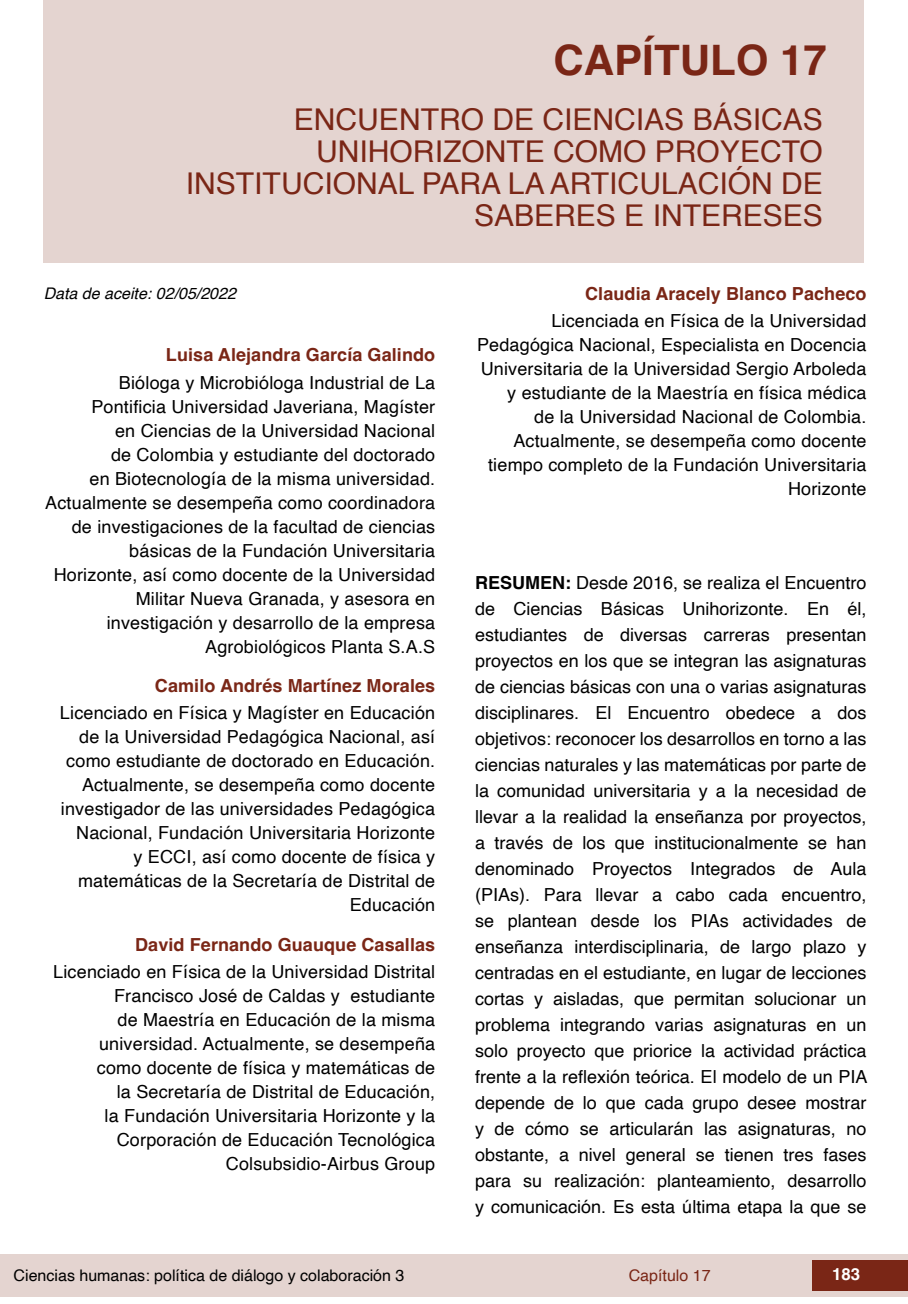
<style>
.page{position:relative;width:908px;height:1304px;background:#fff}
.page>*{position:absolute;margin:0;border:0;box-sizing:border-box;transform-origin:0 0}
.t1{font:700 42px "Helvetica";color:#7a2616}
.t2{font:30px/32px "Helvetica";color:#7a2616;text-align:right}
.t3{font:18px/24px "Helvetica";letter-spacing:.01em;color:#000;text-align:right}
.t4{font:700 18px "Helvetica";letter-spacing:.005em;color:#7a2616}
.t5{font:700 16.8px "Helvetica";color:#fff}
.t6{font:16px "Helvetica";color:#000}
.t7{font:italic 16px "Helvetica";color:#000}
.t8{font:16px "Helvetica";color:#7a2616}
.s1{font-weight:700}
</style>
<div class="page">
<div style="left:0;top:1254px;width:906px;height:43px;background:#e4d4d0"></div>
<div style="left:812px;top:1261px;width:95px;height:30px;background:#7a2616"></div>
<div style="left:44px;top:0;width:819px;height:263px;background:#e4d4d0"></div>
<h1 class="t1" style="left:553px;top:35px;width:275px">CAPÍTULO 17</h1>
<h2 class="t2" style="left:186px;top:104px;width:638px">ENCUENTRO DE CIENCIAS BÁSICAS<br>UNIHORIZONTE COMO PROYECTO<br>INSTITUCIONAL PARA LA ARTICULACIÓN DE<br>SABERES E INTERESES</h2>
<p class="t7" style="left:44px;top:280px;width:194px">Data de aceite: 02/05/2022</p>
<p class="t4" style="left:166px;top:344px;width:271px">Luisa Alejandra García Galindo</p>
<p class="t3" style="left:45px;top:371px;width:391px">Bióloga y Microbióloga Industrial de La Pontificia Universidad Javeriana, Magíster<br>en Ciencias de la Universidad Nacional<br>de Colombia y estudiante del doctorado<br>en Biotecnología de la misma universidad.<br>Actualmente se desempeña como coordinadora de investigaciones de la facultad de ciencias básicas de la Fundación Universitaria Horizonte, así como docente de la Universidad Militar Nueva Granada, y asesora en investigación y desarrollo de la empresa Agrobiológicos Planta S.A.S</p>
<p class="t4" style="left:155px;top:675px;width:282px">Camilo Andrés Martínez Morales</p>
<p class="t3" style="left:60px;top:702px;width:376px">Licenciado en Física y Magíster en Educación de la Universidad Pedagógica Nacional, así como estudiante de doctorado en Educación.<br>Actualmente, se desempeña como docente investigador de las universidades Pedagógica Nacional, Fundación Universitaria Horizonte<br>y ECCI, así como docente de física y matemáticas de la Secretaría de Distrital de Educación</p>
<p class="t4" style="left:135px;top:933px;width:301px">David Fernando Guauque Casallas</p>
<p class="t3" style="left:53px;top:960px;width:383px">Licenciado en Física de la Universidad Distrital Francisco José de Caldas y estudiante<br>de Maestría en Educación de la misma universidad. Actualmente, se desempeña como docente de física y matemáticas de<br>la Secretaría de Distrital de Educación,<br>la Fundación Universitaria Horizonte y la Corporación de Educación Tecnológica Colsubsidio-Airbus Group</p>
<p class="t4" style="left:585px;top:283px;width:283px">Claudia Aracely Blanco Pacheco</p>
<p class="t3" style="left:477px;top:309px;width:391px">Licenciada en Física de la Universidad Pedagógica Nacional, Especialista en Docencia Universitaria de la Universidad Sergio Arboleda y estudiante de la Maestría en física médica<br>de la Universidad Nacional de Colombia.<br>Actualmente, se desempeña como docente tiempo completo de la Fundación Universitaria Horizonte</p>
<p class="t3" style="left:475px;top:570px;width:394px;line-height:26px;text-align:justify"><span class="s1">RESUMEN:</span> Desde 2016, se realiza el Encuentro de Ciencias Básicas Unihorizonte. En él, estudiantes de diversas carreras presentan proyectos en los que se integran las asignaturas de ciencias básicas con una o varias asignaturas disciplinares. El Encuentro obedece a dos objetivos: reconocer los desarrollos en torno a las ciencias naturales y las matemáticas por parte de la comunidad universitaria y a la necesidad de llevar a la realidad la enseñanza por proyectos, a través de los que institucionalmente se han denominado Proyectos Integrados de Aula (PIAs). Para llevar a cabo cada encuentro, se plantean desde los PIAs actividades de enseñanza interdisciplinaria, de largo plazo y centradas en el estudiante, en lugar de lecciones cortas y aisladas, que permitan solucionar un problema integrando varias asignaturas en un solo proyecto que priorice la actividad práctica frente a la reflexión teórica. El modelo de un PIA depende de lo que cada grupo desee mostrar y de cómo se articularán las asignaturas, no obstante, a nivel general se tienen tres fases para su realización: planteamiento, desarrollo y comunicación. Es esta última etapa la que se</p>
<p class="t6" style="left:14px;top:1263px;width:392px">Ciencias humanas: política de diálogo y colaboración 3</p>
<p class="t8" style="left:628px;top:1263px;width:83px">Capítulo 17</p>
<p class="t5" style="left:831px;top:1264px;width:30px">183</p>
</div>
